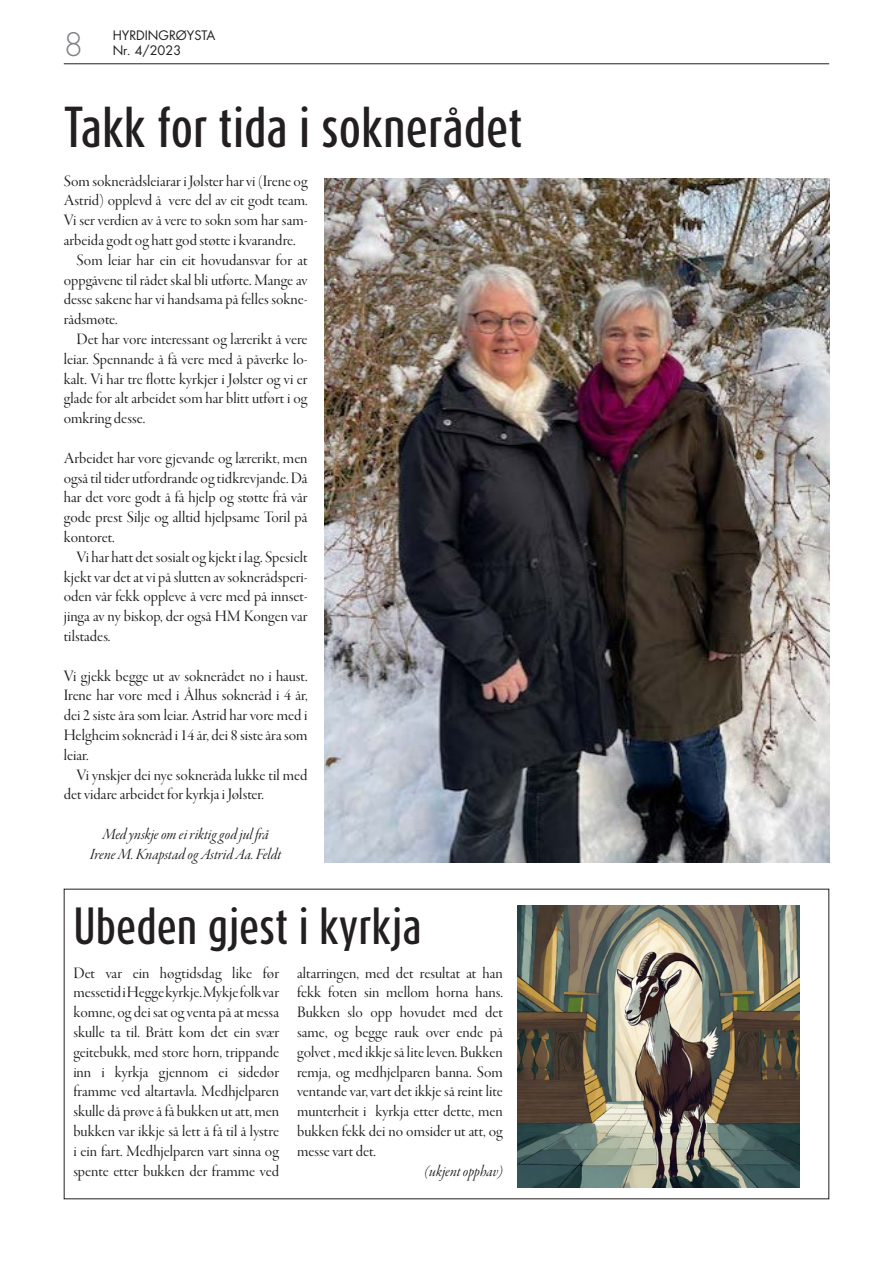
<style>
.page{position:relative;width:893px;height:1263px;background:#fff}
.page>*{position:absolute;margin:0;border:0;box-sizing:border-box;transform-origin:0 0}
.t1{font:500 48px "Dax Compact Pro";color:#231f20}
.t2{font:500 43.5px "Dax Compact Pro";color:#231f20}
.t3{font:300 31.5px "Futura Std";color:#808285}
.t4{font:16.5px/19.8px "Garamond Premr Pro Disp";color:#231f20;text-align:justify}
.t5{font:16.5px/19.8px "Garamond Premr Pro It Disp";color:#231f20;text-align:center}
.t6{font:12.75px/15.3px "Futura Std";color:#231f20}
</style>
<div class="page">
<hr style="left:64px;top:64px;width:765px;height:1px;background:#231f20">
<img style="left:325px;top:179px;width:504px;height:683px">
<img style="left:517px;top:906px;width:282px;height:281px">
<h3 class="t3" style="left:64px;top:25px;width:21px">8</h3>
<p class="t6" style="left:113px;top:28px;width:104px">HYRDINGRØYSTA<br>Nr. 4/2023</p>
<h1 class="t1" style="left:64px;top:95px;width:461px">Takk for tida i soknerådet</h1>
<p class="t4" style="left:64px;top:171px;width:245px">Som soknerådsleiarar i Jølster har vi (Irene og</p>
<p class="t4" style="left:64px;top:191px;width:245px">Astrid) opplevd å vere del av eit godt team.</p>
<p class="t4" style="left:64px;top:211px;width:245px">Vi ser verdien av å vere to sokn som har sam-</p>
<p class="t4" style="left:64px;top:231px;width:233px">arbeida godt og hatt god støtte i kvarandre.</p>
<p class="t4" style="left:77px;top:250px;width:232px">Som leiar har ein eit hovudansvar for at</p>
<p class="t4" style="left:64px;top:270px;width:245px">oppgåvene til rådet skal bli utførte. Mange av</p>
<p class="t4" style="left:64px;top:290px;width:245px">desse sakene har vi handsama på felles sokne-</p>
<p class="t4" style="left:64px;top:310px;width:55px">rådsmøte.</p>
<p class="t4" style="left:77px;top:330px;width:233px">Det har vore interessant og lærerikt å vere</p>
<p class="t4" style="left:64px;top:349px;width:245px">leiar. Spennande å få vere med å påverke lo-</p>
<p class="t4" style="left:64px;top:369px;width:245px">kalt. Vi har tre flotte kyrkjer i Jølster og vi er</p>
<p class="t4" style="left:64px;top:389px;width:245px">glade for alt arbeidet som har blitt utført i og</p>
<p class="t4" style="left:64px;top:409px;width:83px">omkring desse.</p>
<p class="t4" style="left:64px;top:448px;width:245px">Arbeidet har vore gjevande og lærerikt, men også til tider utfordrande og tidkrevjande. Då har det vore godt å få hjelp og støtte frå vår gode prest Silje og alltid hjelpsame Toril på kontoret.</p>
<p class="t4" style="left:64px;top:547px;width:245px;text-indent:13px">Vi har hatt det sosialt og kjekt i lag. Spesielt kjekt var det at vi på slutten av soknerådsperi&shy;oden vår fekk oppleve å vere med på innset&shy;jinga av ny biskop, der også HM Kongen var tilstades.</p>
<p class="t4" style="left:64px;top:666px;width:245px">Vi gjekk begge ut av soknerådet no i haust.<br>Irene har vore med i Ålhus sokneråd i 4 år, dei 2 siste åra som leiar. Astrid har vore med i Helgheim sokneråd i 14 år, dei 8 siste åra som leiar.</p>
<p class="t4" style="left:64px;top:765px;width:245px;text-indent:13px">Vi ynskjer dei nye sokneråda lukke til med det vidare arbeidet for kyrkja i Jølster.</p>
<p class="t5" style="left:90px;top:825px;width:192px">Med ynskje om ei riktig god jul frå<br>Irene M. Knapstad og Astrid Aa. Feldt</p>
<h2 class="t2" style="left:73px;top:897px;width:350px">Ubeden gjest i kyrkja</h2>
<p class="t4" style="left:73px;top:963px;width:207px">Det var ein høgtidsdag like før messetid i Hegge kyrkje. Mykje folk var komne, og dei sat og venta på at messa skulle ta til. Brått kom det ein svær geitebukk, med store horn, trippande inn i kyrkja gjennom ei sidedør framme ved altartavla. Medhjelparen skulle då prøve å få bukken ut att, men bukken var ikkje så lett å få til å lystre i ein fart. Medhjelparen vart sinna og spente etter bukken der framme ved</p>
<p class="t4" style="left:297px;top:963px;width:207px">altarringen, med det resultat at han fekk foten sin mellom horna hans.<br>Bukken slo opp hovudet med det same, og begge rauk over ende på golvet , med ikkje så lite leven. Bukken remja, og medhjelparen banna. Som ventande var, vart det ikkje så reint lite munterheit i kyrkja etter dette, men bukken fekk dei no omsider ut att, og messe vart det.</p>
<p class="t5" style="left:424px;top:1162px;width:80px">(ukjent opphav)</p>
</div>
